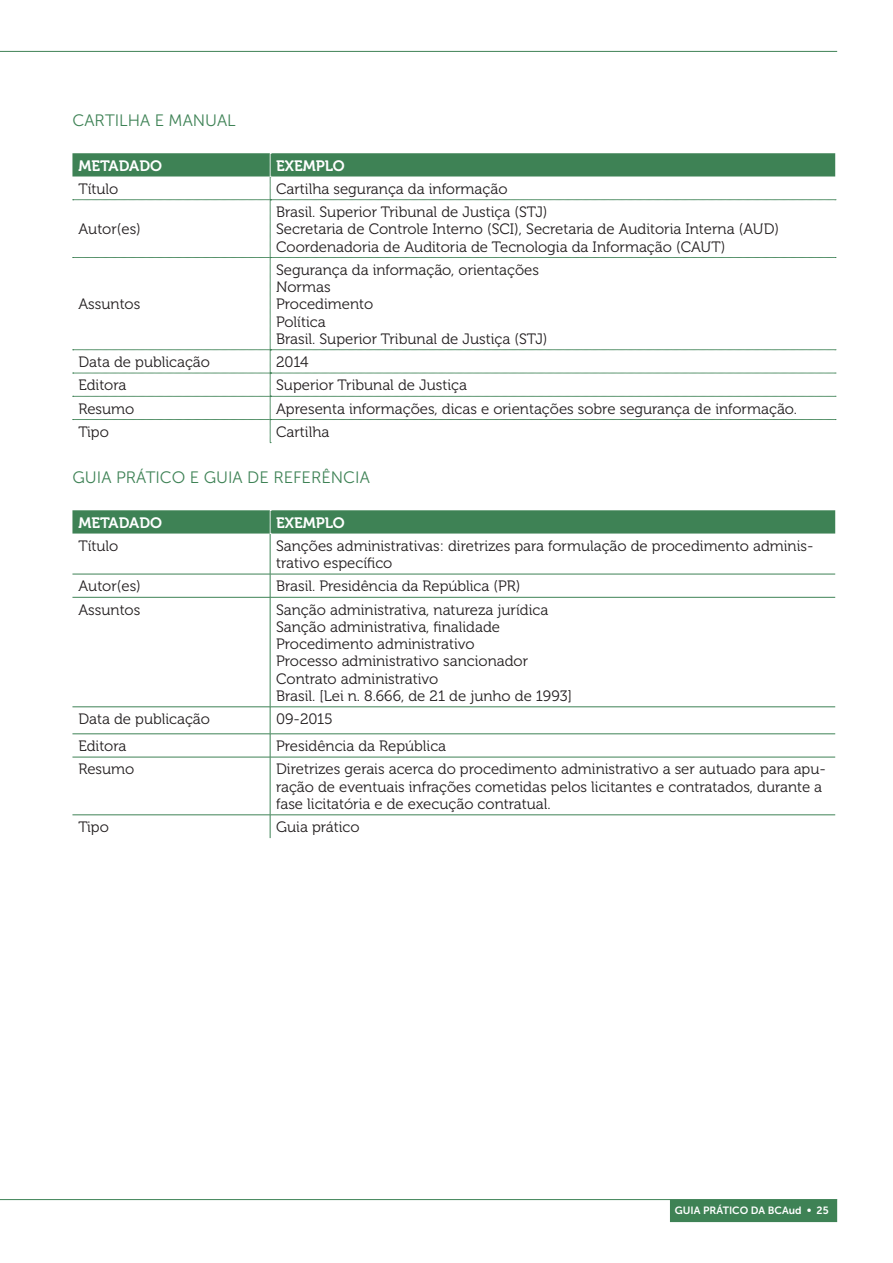
<style>
.page{position:relative;width:893px;height:1263px;background:#fff}
.page>*{position:absolute;margin:0;border:0;box-sizing:border-box;transform-origin:0 0}
.t1{font:16.5px "Museo Sans 300";color:#3e8255}
.t2{font:15px/17.2px "Museo 300";color:#231f20}
.t3{font:15px "Museo 700";color:#fff}
.t4{font:10.5px "Museo Sans 700";color:#fff}
</style>
<div class="page">
<hr style="left:0;top:51px;width:837px;height:1px;background:#3e8255">
<hr style="left:0;top:1199px;width:837px;height:1px;background:#3e8255">
<div style="left:670px;top:1199px;width:167px;height:23px;background:#3e8255"></div>
<svg style="left:72px;top:153px;width:764px;height:290px"></svg>
<hr style="left:270px;top:533px;width:1px;height:41px;background:#3e8255">
<hr style="left:72px;top:574px;width:198px;height:1px;background:#3e8255">
<hr style="left:270px;top:574px;width:565px;height:1px;background:#3e8255">
<svg style="left:270px;top:574px;width:1px;height:23px"></svg>
<hr style="left:72px;top:597px;width:198px;height:1px;background:#3e8255">
<hr style="left:270px;top:597px;width:565px;height:1px;background:#3e8255">
<hr style="left:270px;top:597px;width:1px;height:110px;background:#3e8255">
<hr style="left:72px;top:706px;width:198px;height:1px;background:#3e8255">
<hr style="left:270px;top:706px;width:565px;height:1px;background:#3e8255">
<hr style="left:72px;top:733px;width:198px;height:1px;background:#3e8255">
<hr style="left:270px;top:733px;width:565px;height:1px;background:#3e8255">
<svg style="left:270px;top:707px;width:1px;height:50px"></svg>
<hr style="left:72px;top:757px;width:198px;height:1px;background:#3e8255">
<hr style="left:270px;top:757px;width:565px;height:1px;background:#3e8255">
<hr style="left:270px;top:757px;width:1px;height:58px;background:#3e8255">
<hr style="left:72px;top:814px;width:198px;height:1px;background:#3e8255">
<hr style="left:270px;top:814px;width:565px;height:1px;background:#3e8255">
<svg style="left:270px;top:815px;width:1px;height:23px"></svg>
<svg style="left:72px;top:510px;width:763px;height:24px;background:#44865a"></svg>
<p class="t1" style="left:72px;top:112px;width:165px">CARTILHA E MANUAL</p>
<p class="t3" style="left:78px;top:157px;width:85px">METADADO</p>
<p class="t3" style="left:276px;top:157px;width:70px">EXEMPLO</p>
<p class="t2" style="left:78px;top:180px;width:41px">Título</p>
<p class="t2" style="left:276px;top:180px;width:233px">Cartilha segurança da informação</p>
<p class="t2" style="left:78px;top:221px;width:64px">Autor(es)</p>
<p class="t2" style="left:276px;top:204px;width:504px">Brasil. Superior Tribunal de Justiça (STJ)<br>Secretaria de Controle Interno (SCI), Secretaria de Auditoria Interna (AUD)<br>Coordenadoria de Auditoria de Tecnologia da Informação (CAUT)</p>
<p class="t2" style="left:78px;top:296px;width:63px">Assuntos</p>
<p class="t2" style="left:276px;top:261px;width:273px">Segurança da informação, orientações<br>Normas<br>Procedimento<br>Política<br>Brasil. Superior Tribunal de Justiça (STJ)</p>
<p class="t2" style="left:78px;top:354px;width:133px">Data de publicação</p>
<p class="t2" style="left:276px;top:354px;width:34px">2014</p>
<p class="t2" style="left:78px;top:377px;width:49px">Editora</p>
<p class="t2" style="left:276px;top:377px;width:192px">Superior Tribunal de Justiça</p>
<p class="t2" style="left:78px;top:400px;width:57px">Resumo</p>
<p class="t2" style="left:276px;top:400px;width:522px">Apresenta informações, dicas e orientações sobre segurança de informação.</p>
<p class="t2" style="left:78px;top:423px;width:32px">Tipo</p>
<p class="t2" style="left:276px;top:423px;width:55px">Cartilha</p>
<p class="t1" style="left:72px;top:469px;width:299px">GUIA PRÁTICO E GUIA DE REFERÊNCIA</p>
<p class="t3" style="left:78px;top:514px;width:85px">METADADO</p>
<p class="t3" style="left:276px;top:514px;width:70px">EXEMPLO</p>
<p class="t2" style="left:78px;top:537px;width:41px">Título</p>
<p class="t2" style="left:276px;top:537px;width:539px">Sanções administrativas: diretrizes para formulação de procedimento adminis&shy;trativo específico</p>
<p class="t2" style="left:78px;top:578px;width:64px">Autor(es)</p>
<p class="t2" style="left:276px;top:578px;width:246px">Brasil. Presidência da República (PR)</p>
<p class="t2" style="left:78px;top:601px;width:63px">Assuntos</p>
<p class="t2" style="left:276px;top:601px;width:297px">Sanção administrativa, natureza jurídica Sanção administrativa, finalidade Procedimento administrativo<br>Processo administrativo sancionador Contrato administrativo<br>Brasil. [Lei n. 8.666, de 21 de junho de 1993]</p>
<p class="t2" style="left:78px;top:711px;width:133px">Data de publicação</p>
<p class="t2" style="left:276px;top:711px;width:58px">09-2015</p>
<p class="t2" style="left:78px;top:738px;width:49px">Editora</p>
<p class="t2" style="left:276px;top:738px;width:172px">Presidência da República</p>
<p class="t2" style="left:78px;top:761px;width:57px">Resumo</p>
<p class="t2" style="left:276px;top:761px;width:551px">Diretrizes gerais acerca do procedimento administrativo a ser autuado para apu&shy;ração de eventuais infrações cometidas pelos licitantes e contratados, durante a fase licitatória e de execução contratual.</p>
<p class="t2" style="left:78px;top:819px;width:32px">Tipo</p>
<p class="t2" style="left:276px;top:819px;width:85px">Guia prático</p>
<p class="t4" style="left:675px;top:1204px;width:155px">GUIA PRÁTICO DA BCAud • 25</p>
</div>
